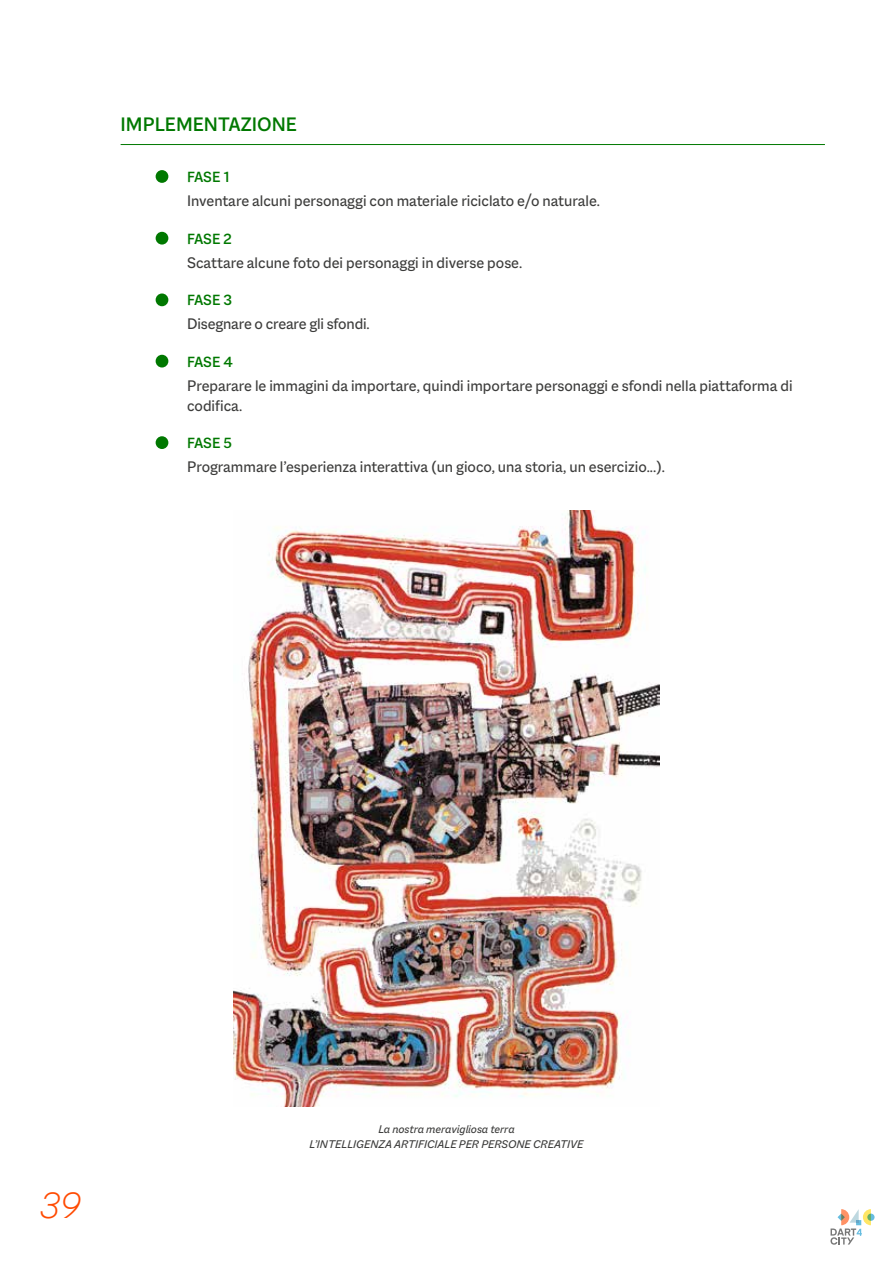
<style>
.page{position:relative;width:893px;height:1263px;background:#fff}
.page>*{position:absolute;margin:0;border:0;box-sizing:border-box;transform-origin:0 0}
.t1{font:italic 300 36px "Eina 01";color:#ff4a00}
.t2{font:500 21px "Macklin Sans";color:#007800}
.t3{font:16.5px/19.8px "Macklin Sans";color:#3c3c3b}
.t4{font:500 15.9px "Macklin Sans";letter-spacing:-.005em;color:#007800}
.t5{font:italic 12px/14.4px "Macklin Sans";color:#3c3c3b;text-align:center}
</style>
<div class="page">
<img style="left:234px;top:510px;width:425px;height:597px">
<div style="left:156px;top:170px;width:12px;height:13px;background:#007800;border-radius:50%"></div>
<div style="left:156px;top:232px;width:12px;height:13px;background:#007800;border-radius:50%"></div>
<div style="left:156px;top:355px;width:12px;height:12px;background:#007800;border-radius:50%"></div>
<div style="left:156px;top:436px;width:12px;height:13px;background:#007800;border-radius:50%"></div>
<div style="left:156px;top:293px;width:12px;height:13px;background:#007800;border-radius:50%"></div>
<hr style="left:121px;top:144px;width:704px;height:1px;background:#007800">
<svg style="left:830px;top:1209px;width:45px;height:36px"></svg>
<p class="t2" style="left:121px;top:112px;width:178px">IMPLEMENTAZIONE</p>
<p class="t4" style="left:187px;top:168px;width:44px">FASE 1</p>
<p class="t3" style="left:187px;top:191px;width:414px">Inventare alcuni personaggi con materiale riciclato e/o naturale.</p>
<p class="t4" style="left:187px;top:230px;width:46px">FASE 2</p>
<p class="t3" style="left:187px;top:253px;width:337px">Scattare alcune foto dei personaggi in diverse pose.</p>
<p class="t4" style="left:187px;top:291px;width:46px">FASE 3</p>
<p class="t3" style="left:187px;top:314px;width:184px">Disegnare o creare gli sfondi.</p>
<p class="t4" style="left:187px;top:353px;width:47px">FASE 4</p>
<p class="t3" style="left:187px;top:376px;width:607px">Preparare le immagini da importare, quindi importare personaggi e sfondi nella piattaforma di codifica.</p>
<p class="t4" style="left:187px;top:434px;width:46px">FASE 5</p>
<p class="t3" style="left:187px;top:457px;width:479px">Programmare l’esperienza interattiva (un gioco, una storia, un esercizio...).</p>
<h1 class="t1" style="left:39px;top:1178px;width:43px">39</h1>
<p class="t5" style="left:309px;top:1122px;width:275px">La nostra meravigliosa terra<br>L’INTELLIGENZA ARTIFICIALE PER PERSONE CREATIVE</p>
</div>
